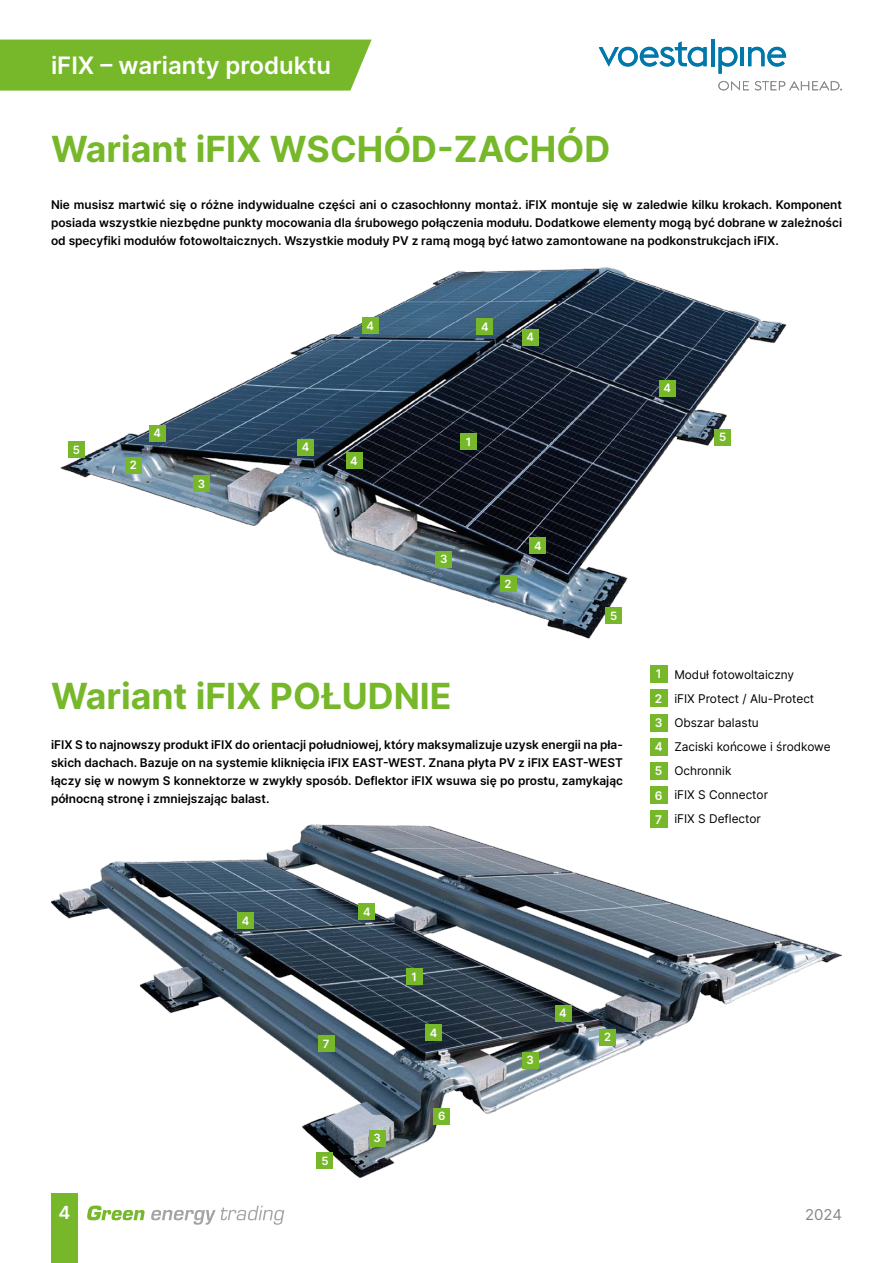
<style>
.page{position:relative;width:893px;height:1263px;background:#fff}
.page>*{position:absolute;margin:0;border:0;box-sizing:border-box;transform-origin:0 0}
.t1{font:700 36px "Inter";color:#76b82a}
.t2{font:600 24px "Inter";color:#fff}
.t3{font:600 18px "Inter";color:#fff}
.t4{font:15px "Inter";color:#878787}
.t5{font:600 12px/18px "Inter";color:#000;text-align:justify}
.t6{font:12px/24px "Inter";color:#000}
.t7{font:600 12px/24.3px "Inter";color:#fff;text-align:justify}
.t8{font:600 11.4px "Inter";color:#fff}
</style>
<div class="page">
<div style="left:51px;top:1194px;width:27px;height:69px;background:#76b82a"></div>
<svg style="left:87px;top:1205px;width:58px;height:15px"></svg>
<svg style="left:151px;top:1206px;width:133px;height:19px"></svg>
<img style="left:51px;top:825px;width:791px;height:353px">
<img style="left:60px;top:267px;width:727px;height:372px">
<div style="left:605px;top:608px;width:17px;height:16px;background:#76b82a"></div>
<div style="left:715px;top:429px;width:16px;height:16px;background:#76b82a"></div>
<div style="left:500px;top:575px;width:16px;height:17px;background:#76b82a"></div>
<div style="left:600px;top:1029px;width:16px;height:16px;background:#76b82a"></div>
<div style="left:125px;top:457px;width:16px;height:16px;background:#76b82a"></div>
<div style="left:436px;top:551px;width:16px;height:16px;background:#76b82a"></div>
<div style="left:522px;top:1052px;width:16px;height:16px;background:#76b82a"></div>
<div style="left:369px;top:1130px;width:16px;height:16px;background:#76b82a"></div>
<div style="left:193px;top:475px;width:17px;height:17px;background:#76b82a"></div>
<div style="left:530px;top:538px;width:16px;height:16px;background:#76b82a"></div>
<div style="left:238px;top:912px;width:16px;height:16px;background:#76b82a"></div>
<div style="left:359px;top:904px;width:16px;height:16px;background:#76b82a"></div>
<div style="left:426px;top:1025px;width:16px;height:16px;background:#76b82a"></div>
<div style="left:555px;top:1005px;width:16px;height:16px;background:#76b82a"></div>
<div style="left:346px;top:453px;width:16px;height:16px;background:#76b82a"></div>
<div style="left:522px;top:329px;width:16px;height:16px;background:#76b82a"></div>
<div style="left:659px;top:380px;width:16px;height:16px;background:#76b82a"></div>
<div style="left:362px;top:318px;width:16px;height:16px;background:#76b82a"></div>
<div style="left:477px;top:318px;width:16px;height:17px;background:#76b82a"></div>
<div style="left:149px;top:425px;width:16px;height:16px;background:#76b82a"></div>
<div style="left:297px;top:439px;width:17px;height:16px;background:#76b82a"></div>
<div style="left:461px;top:433px;width:16px;height:17px;background:#76b82a"></div>
<div style="left:406px;top:968px;width:16px;height:17px;background:#76b82a"></div>
<div style="left:68px;top:442px;width:16px;height:16px;background:#76b82a"></div>
<div style="left:317px;top:1152px;width:16px;height:16px;background:#76b82a"></div>
<div style="left:434px;top:1108px;width:16px;height:16px;background:#76b82a"></div>
<div style="left:318px;top:1036px;width:16px;height:16px;background:#76b82a"></div>
<div style="left:650px;top:665px;width:17px;height:17px;background:#76b82a"></div>
<div style="left:650px;top:690px;width:17px;height:17px;background:#76b82a"></div>
<div style="left:650px;top:714px;width:17px;height:17px;background:#76b82a"></div>
<div style="left:650px;top:738px;width:17px;height:17px;background:#76b82a"></div>
<div style="left:650px;top:787px;width:17px;height:17px;background:#76b82a"></div>
<div style="left:650px;top:762px;width:17px;height:17px;background:#76b82a"></div>
<div style="left:650px;top:811px;width:17px;height:17px;background:#76b82a"></div>
<svg style="left:599px;top:41px;width:108px;height:26px"></svg>
<hr style="left:711px;top:40px;width:3px;height:26px;background:#0078ab">
<svg style="left:718px;top:47px;width:19px;height:27px"></svg>
<hr style="left:740px;top:47px;width:4px;height:19px;background:#0078ab">
<svg style="left:748px;top:47px;width:38px;height:20px"></svg>
<svg style="left:718px;top:81px;width:31px;height:10px"></svg>
<svg style="left:755px;top:81px;width:87px;height:10px"></svg>
<div style="left:0;top:40px;width:372px;height:51px;background:#76b82a"></div>
<h2 class="t2" style="left:51px;top:48px;width:282px">iFIX – warianty produktu</h2>
<h1 class="t1" style="left:51px;top:123px;width:561px">Wariant iFIX WSCHÓD-ZACHÓD</h1>
<p class="t5" style="left:51px;top:195px;width:793px">Nie musisz martwić się o różne indywidualne części ani o czasochłonny montaż. iFIX montuje się w zaledwie kilku krokach. Komponent posiada wszystkie niezbędne punkty mocowania dla śrubowego połączenia modułu. Dodatkowe elementy mogą być dobrane w zależności od specyfiki modułów fotowoltaicznych. Wszystkie moduły PV z ramą mogą być łatwo zamontowane na podkonstrukcjach iFIX.</p>
<p class="t8" style="left:73px;top:441px;width:9px">5</p>
<p class="t8" style="left:130px;top:457px;width:9px">2</p>
<p class="t8" style="left:153px;top:425px;width:9px">4</p>
<p class="t8" style="left:198px;top:475px;width:9px">3</p>
<p class="t8" style="left:302px;top:439px;width:9px">4</p>
<p class="t8" style="left:366px;top:318px;width:9px">4</p>
<p class="t8" style="left:481px;top:318px;width:9px">4</p>
<p class="t8" style="left:526px;top:329px;width:9px">4</p>
<p class="t8" style="left:350px;top:452px;width:9px">4</p>
<p class="t8" style="left:466px;top:433px;width:7px">1</p>
<p class="t8" style="left:440px;top:551px;width:9px">3</p>
<p class="t8" style="left:505px;top:575px;width:9px">2</p>
<p class="t8" style="left:534px;top:537px;width:9px">4</p>
<h1 class="t1" style="left:51px;top:670px;width:402px">Wariant iFIX POŁUDNIE</h1>
<p class="t8" style="left:610px;top:607px;width:9px">5</p>
<p class="t5" style="left:51px;top:735px;width:573px">iFIX S to najnowszy produkt iFIX do orientacji południowej, który maksymalizuje uzysk energii na pła&shy;skich dachach. Bazuje on na systemie kliknięcia iFIX EAST-WEST. Znana płyta PV z iFIX EAST-WEST łączy się w nowym S konnektorze w zwykły sposób. Deflektor iFIX wsuwa się po prostu, zamykając północną stronę i zmniejszając balast.</p>
<p class="t8" style="left:663px;top:380px;width:9px">4</p>
<p class="t8" style="left:719px;top:429px;width:9px">5</p>
<p class="t7" style="left:655px;top:661px;width:9px">1<br>2<br>3<br>4</p>
<p class="t7" style="left:655px;top:783px;width:9px">6</p>
<p class="t7" style="left:655px;top:758px;width:9px">5</p>
<p class="t7" style="left:655px;top:807px;width:8px">7</p>
<p class="t6" style="left:674px;top:662px;width:158px">Moduł fotowoltaiczny<br>iFIX Protect / Alu-Protect<br>Obszar balastu<br>Zaciski końcowe i środkowe<br>Ochronnik<br>iFIX S Connector<br>iFIX S Deflector</p>
<p class="t8" style="left:242px;top:912px;width:9px">4</p>
<p class="t8" style="left:323px;top:1035px;width:8px">7</p>
<p class="t8" style="left:321px;top:1152px;width:9px">5</p>
<p class="t8" style="left:363px;top:904px;width:9px">4</p>
<p class="t8" style="left:373px;top:1130px;width:9px">3</p>
<p class="t8" style="left:411px;top:968px;width:7px">1</p>
<p class="t8" style="left:430px;top:1024px;width:9px">4</p>
<p class="t8" style="left:438px;top:1108px;width:9px">6</p>
<p class="t8" style="left:526px;top:1052px;width:9px">3</p>
<p class="t8" style="left:559px;top:1005px;width:9px">4</p>
<p class="t8" style="left:604px;top:1029px;width:9px">2</p>
<h3 class="t3" style="left:58px;top:1199px;width:13px">4</h3>
<p class="t4" style="left:805px;top:1204px;width:38px">2024</p>
</div>
